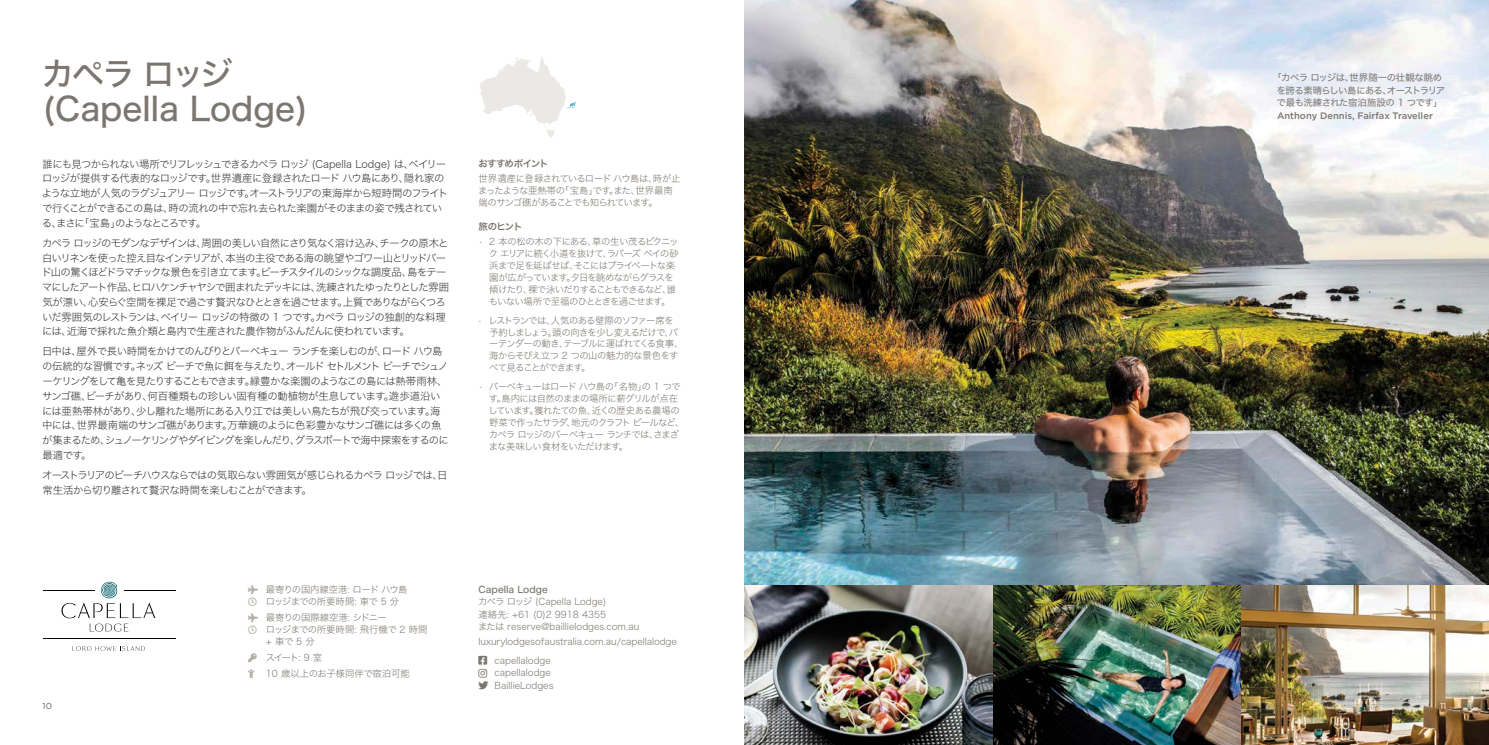
<style>
.page{position:relative;width:1489px;height:745px;background:#fff}
.page>*{position:absolute;margin:0;border:0;box-sizing:border-box;transform-origin:0 0}
.t1{font:32.5px/35px "Hiragino Sans W5";color:#7b766f}
.t2{font:10.38px/14.8px "Hiragino Sans W2";letter-spacing:-.08em;color:#333334}
.t3{font:9.38px/11.9px "Hiragino Sans W2";letter-spacing:-.075em;color:#7b766f}
.t4{font:9.38px/11.9px "Hiragino Sans W2";letter-spacing:-.09em;color:#7b766f}
.t5{font:9.38px/11.9px "Hiragino Sans W2";letter-spacing:-.08em;color:#7b766f}
.t6{font:9.38px/12.5px "Hiragino Sans W2";color:#7b766f}
.t7{font:9.38px/12.5px "Hiragino Sans W4";letter-spacing:-.05em;color:#7b766f;text-align:center}
.t8{font:9.38px/18.9px "Hiragino Sans W2";letter-spacing:-.005em;color:#7b766f}
.t9{font:9.38px/11.9px "Hiragino Sans W2";letter-spacing:-.035em;color:#7b766f}
.t10{font:9.38px/11.9px "Hiragino Sans W2";letter-spacing:-.055em;color:#7b766f}
.t11{font:500 9.38px "Gotham";color:#7b766f}
.t12{font:9.38px/16.1px "Hiragino Sans W2";letter-spacing:-.015em;color:#7b766f}
.t13{font:9.38px "Hiragino Sans W6";letter-spacing:-.07em;color:#7b766f}
.t14{font:9.38px "Hiragino Sans W5";color:#7b766f}
.t15{font:8.75px "Gotham";color:#636366}
.t16{font:8.75px "Gotham";color:#fff}
.s1{color:#9b958f}
</style>
<div class="page">
<img style="left:744px;top:0;width:744px;height:744px">
<hr style="left:124px;top:589px;width:51px;height:1px;background:#000">
<hr style="left:43px;top:589px;width:51px;height:1px;background:#000">
<svg style="left:72px;top:646px;width:73px;height:4px"></svg>
<svg style="left:61px;top:581px;width:94px;height:50px"></svg>
<hr style="left:43px;top:638px;width:132px;height:1px;background:#000">
<svg style="left:480px;top:57px;width:95px;height:80px"></svg>
<h1 class="t1" style="left:41px;top:54px;width:268px">カペラ ロッジ(Capella Lodge)</h1>
<p class="t2" style="left:42px;top:155px;width:408px">誰にも見つかられない場所でリフレッシュできるカペラ ロッジ (Capella Lodge) は、ベイリーロッジが提供する代表的なロッジです。世界遺産に登録されたロード ハウ島にあり、隠れ家のような立地が人気のラグジュアリー ロッジです。オーストラリアの東海岸から短時間のフライトで行くことができるこの島は、時の流れの中で忘れ去られた楽園がそのままの姿で残されている、まさに「宝島」のようなところです。</p>
<p class="t2" style="left:41px;top:234px;width:409px">カペラ ロッジのモダンなデザインは、周囲の美しい自然にさり気なく溶け込み、チークの原木と白いリネンを使った控え目なインテリアが、本当の主役である海の眺望やゴワー山とリッドバード山の驚くほどドラマチックな景色を引き立てます。ビーチスタイルのシックな調度品、島をテーマにしたアート作品、ヒロハケンチャヤシで囲まれたデッキには、洗練されたゆったりとした雰囲気が漂い、心安らぐ空間を裸足で過ごす贅沢なひとときを過ごせます。上質でありながらくつろいだ雰囲気のレストランは、ベイリー ロッジの特徴の 1 つです。カペラ ロッジの独創的な料理には、近海で採れた魚介類と島内で生産された農作物がふんだんに使われています。</p>
<p class="t2" style="left:42px;top:343px;width:408px">日中は、屋外で長い時間をかけてのんびりとバーベキュー ランチを楽しむのが、ロード ハウ島の伝統的な習慣です。ネッズ ビーチで魚に餌を与えたり、オールド セトルメント ビーチでシュノーケリングをして亀を見たりすることもできます。緑豊かな楽園のようなこの島には熱帯雨林、サンゴ礁、ビーチがあり、何百種類もの珍しい固有種の動植物が生息しています。遊歩道沿いには亜熱帯林があり、少し離れた場所にある入り江では美しい鳥たちが飛び交っています。海中には、世界最南端のサンゴ礁があります。万華鏡のように色彩豊かなサンゴ礁には多くの魚が集まるため、シュノーケリングやダイビングを楽しんだり、グラスボートで海中探索をするのに最適です。</p>
<p class="t2" style="left:42px;top:466px;width:407px">オーストラリアのビーチハウスならではの気取らない雰囲気が感じられるカペラ ロッジでは、日常生活から切り離されて贅沢な時間を楽しむことができます。</p>
<p class="t13" style="left:478px;top:155px;width:72px">おすすめポイント</p>
<p class="t3" style="left:478px;top:171px;width:204px">世界遺産に登録されているロード ハウ島は、時が止まったような亜熱帯の「宝島」です。また、世界最南端のサンゴ礁があることでも知られています。</p>
<p class="t13" style="left:478px;top:218px;width:45px">旅のヒント</p>
<p class="t4" style="left:488px;top:235px;width:191px;text-indent:-10px"><span class="s1">•</span> 2 本の松の木の下にある、草の生い茂るピクニック エリアに続く小道を抜けて、ラバーズ ベイの砂浜まで足を延ばせば、そこにはプライベートな楽園が広がっています。夕日を眺めながらグラスを傾けたり、裸で泳いだりすることもできるなど、誰もいない場所で至福のひとときを過ごせます。</p>
<p class="t3" style="left:489px;top:313px;width:196px;text-indent:-11px"><span class="s1">•</span> レストランでは、人気のある壁際のソファー席を予約しましょう。頭の向きを少し変えるだけで、バーテンダーの動き、テーブルに運ばれてくる食事、海からそびえ立つ 2 つの山の魅力的な景色をすべて見ることができます。</p>
<p class="t5" style="left:488px;top:380px;width:197px;text-indent:-10px"><span class="s1">•</span> バーベキューはロード ハウ島の「名物」の 1 つです。島内には自然のままの場所に薪グリルが点在しています。獲れたての魚、近くの歴史ある農場の野菜で作ったサラダ、地元のクラフト ビールなど、カペラ ロッジのバーベキュー ランチでは、さまざまな美味しい食材をいただけます。</p>
<p class="t10" style="left:266px;top:582px;width:143px">最寄りの国内線空港: ロード ハウ島ロッジまでの所要時間: 車で 5 分</p>
<p class="t9" style="left:266px;top:610px;width:163px">最寄りの国際線空港: シドニー<br>ロッジまでの所要時間: 飛行機で 2 時間+ 車で 5 分</p>
<p class="t12" style="left:266px;top:648px;width:146px">スイート: 9 室<br>10 歳以上のお子様同伴で宿泊可能</p>
<p class="t14" style="left:478px;top:580px;width:71px">Capella Lodge</p>
<p class="t6" style="left:478px;top:594px;width:163px">カペラ ロッジ (Capella Lodge)<br>連絡先: +61 (0)2 9918 4355<br>または reserve@baillielodges.com.au</p>
<p class="t8" style="left:494px;top:630px;width:184px;text-indent:-16px">luxurylodgesofaustralia.com.au/capellalodge capellalodge</p>
<p class="t6" style="left:494px;top:665px;width:61px">capellalodge<br>BaillieLodges</p>
<p class="t7" style="left:1272px;top:71px;width:174px">「カペラロッジは、世界随一の壮観な眺めを誇る素晴らしい島にある、オーストラリアで最も洗練された宿泊施設の 1 つです」</p>
<p class="t11" style="left:1276px;top:109px;width:157px">Anthony Dennis, Fairfax Traveller</p>
<p class="t15" style="left:43px;top:700px;width:11px">10</p>
<p class="t16" style="left:1439px;top:700px;width:8px">11</p>
</div>
